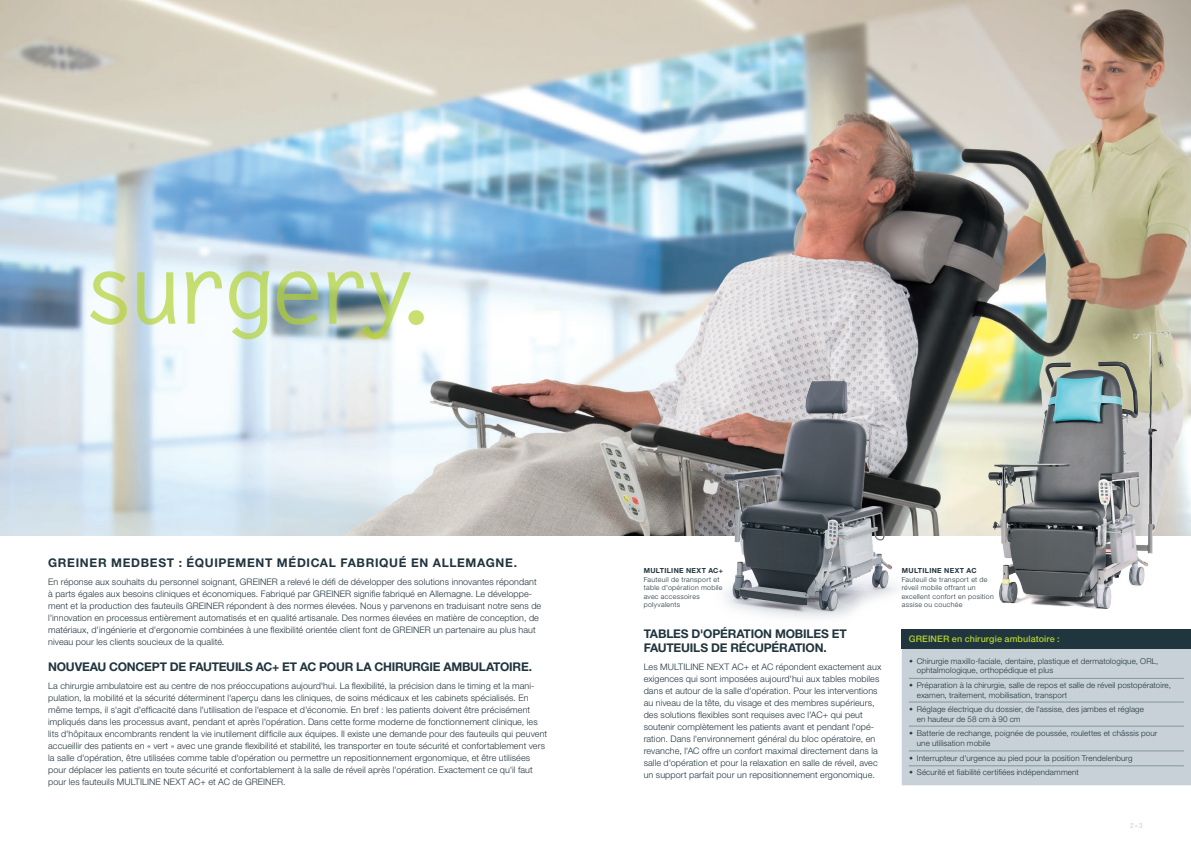
<style>
.page{position:relative;width:1191px;height:842px;background:#fff}
.page>*{position:absolute;margin:0;border:0;box-sizing:border-box;transform-origin:0 0}
.t1{font:700 12px/14.4px "Helvetica Neue LT Pro";letter-spacing:-.015em;color:#21353f}
.t2{font:700 12px "Helvetica Neue LT Pro";letter-spacing:.055em;color:#21353f}
.t3{font:300 9px/12px "Helvetica Neue LT Pro";letter-spacing:.01em;color:#21353f}
.t4{font:500 9px "Helvetica Neue LT Pro";letter-spacing:.01em;color:#b3d234}
.t5{font:300 8px/9.6px "Helvetica Neue LT Pro";letter-spacing:.015em;color:#21353f}
.t6{font:300 7px/8.4px "Helvetica Neue LT Pro";letter-spacing:.045em;color:#21353f}
.t7{font:700 7px "Helvetica Neue LT Pro";letter-spacing:.05em;color:#21353f}
.t8{font:7px "Helvetica Neue LT Pro";color:#c7d1d7}
</style>
<div class="page">
<img style="left:0;top:0;width:1191px;height:536px">
<div style="left:901px;top:649px;width:290px;height:136px;background:#c7d1d7"></div>
<hr style="left:909px;top:678px;width:274px;height:1px;background:#83969f">
<div style="left:901px;top:629px;width:290px;height:20px;background:#21353f"></div>
<hr style="left:909px;top:702px;width:274px;height:1px;background:#83969f">
<hr style="left:909px;top:726px;width:274px;height:1px;background:#83969f">
<hr style="left:909px;top:751px;width:274px;height:1px;background:#83969f">
<hr style="left:909px;top:766px;width:274px;height:1px;background:#83969f">
<img style="left:983px;top:324px;width:197px;height:285px">
<img style="left:702px;top:361px;width:202px;height:257px">
<svg style="left:90px;top:271px;width:334px;height:68px"></svg>
<svg style="left:909px;top:683px;width:3px;height:4px"></svg>
<h1 class="t2" style="left:48px;top:555px;width:470px">GREINER MEDBEST : ÉQUIPEMENT MÉDICAL FABRIQUÉ EN ALLEMAGNE.</h1>
<p class="t3" style="left:48px;top:575px;width:494px">En réponse aux souhaits du personnel soignant, GREINER a relevé le défi de développer des solutions innovantes répondant à parts égales aux besoins cliniques et économiques. Fabriqué par GREINER signifie fabriqué en Allemagne. Le développe&shy;ment et la production des fauteuils GREINER répondent à des normes élevées. Nous y parvenons en traduisant notre sens de l'innovation en processus entièrement automatisés et en qualité artisanale. Des normes élevées en matière de conception, de matériaux, d'ingénierie et d'ergonomie combinées à une flexibilité orientée client font de GREINER un partenaire au plus haut niveau pour les clients soucieux de la qualité.</p>
<h1 class="t1" style="left:48px;top:659px;width:485px">NOUVEAU CONCEPT DE FAUTEUILS AC+ ET AC POUR LA CHIRURGIE AMBULATOIRE.</h1>
<p class="t3" style="left:48px;top:680px;width:500px">La chirurgie ambulatoire est au centre de nos préoccupations aujourd'hui. La flexibilité, la précision dans le timing et la mani&shy;pulation, la mobilité et la sécurité déterminent l'aperçu dans les cliniques, de soins médicaux et les cabinets spécialisés. En même temps, il s'agit d'efficacité dans l'utilisation de l'espace et d'économie. En bref : les patients doivent être précisément impliqués dans les processus avant, pendant et après l'opération. Dans cette forme moderne de fonctionnement clinique, les lits d'hôpitaux encombrants rendent la vie inutilement difficile aux équipes. Il existe une demande pour des fauteuils qui peuvent accueillir des patients en « vert » avec une grande flexibilité et stabilité, les transporter en toute sécurité et confortablement vers la salle d'opération, être utilisées comme table d'opération ou permettre un repositionnement ergonomique, et être utilisées pour déplacer les patients en toute sécurité et confortablement à la salle de réveil après l'opération. Exactement ce qu'il faut pour les fauteuils MULTILINE NEXT AC+ et AC de GREINER.</p>
<p class="t7" style="left:643px;top:566px;width:81px">MULTILINE NEXT AC+</p>
<p class="t6" style="left:643px;top:575px;width:80px">Fauteuil de transport et table d'opération mobile avec accessoires polyvalents</p>
<h1 class="t1" style="left:643px;top:626px;width:205px">TABLES D'OPÉRATION MOBILES ET<br>FAUTEUILS DE RÉCUPÉRATION.</h1>
<p class="t3" style="left:643px;top:661px;width:239px">Les MULTILINE NEXT AC+ et AC répondent exactement aux exigences qui sont imposées aujourd'hui aux tables mobiles dans et autour de la salle d'opération. Pour les interventions au niveau de la tête, du visage et des membres supérieurs, des solutions flexibles sont requises avec l'AC+ qui peut soutenir complètement les patients avant et pendant l'opé&shy;ration. Dans l'environnement général du bloc opératoire, en revanche, l'AC offre un confort maximal directement dans la salle d'opération et pour la relaxation en salle de réveil, avec un support parfait pour un repositionnement ergonomique.</p>
<p class="t7" style="left:901px;top:566px;width:76px">MULTILINE NEXT AC</p>
<p class="t6" style="left:901px;top:575px;width:94px">Fauteuil de transport et de réveil mobile offrant un excellent confort en position assise ou couchée</p>
<p class="t4" style="left:909px;top:633px;width:152px">GREINER en chirurgie ambulatoire :</p>
<p class="t5" style="left:917px;top:656px;width:243px">Chirurgie maxillo-faciale, dentaire, plastique et dermatologique, ORL, ophtalmologique, orthopédique et plus</p>
<p class="t5" style="left:917px;top:680px;width:255px">Préparation à la chirurgie, salle de repos et salle de réveil postopératoire, examen, traitement, mobilisation, transport</p>
<p class="t5" style="left:917px;top:704px;width:229px">Réglage électrique du dossier, de l'assise, des jambes et réglage en hauteur de 58 cm à 90 cm</p>
<p class="t5" style="left:917px;top:728px;width:242px">Batterie de rechange, poignée de poussée, roulettes et châssis pour une utilisation mobile</p>
<p class="t5" style="left:917px;top:750px;width:217px;line-height:14.6px">Interrupteur d'urgence au pied pour la position Trendelenburg<br>Sécurité et fiabilité certifiées indépendamment</p>
<p class="t8" style="left:1130px;top:821px;width:14px">2 3</p>
</div>
